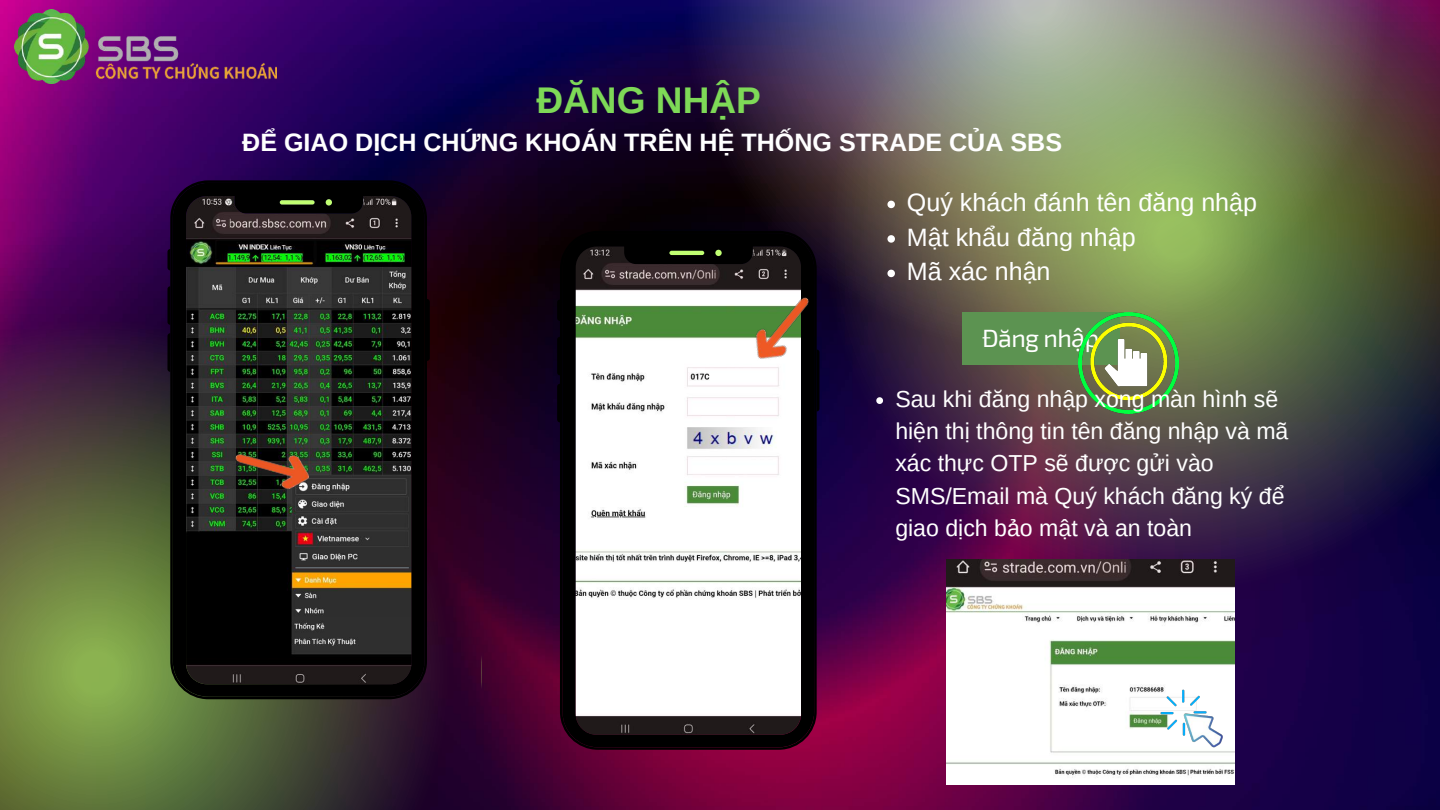
<style>
.page{position:relative;width:1440px;height:810px;background:#fff}
.page>*{position:absolute;margin:0;border:0;box-sizing:border-box;transform-origin:0 0}
.t1{font:700 37.1px "Arimo";color:#7ed957}
.t2{font:25.1px/34.5px "Arimo";color:#fff}
.t3{font:700 25.1px "Arimo";color:#fff}
.t4{font:25px "Exo 2";letter-spacing:-.025em;color:#fff}
.t5{font:23.1px/32.2px "Arimo";color:#fff}
.s1{font-family:"Noto Sans"}
</style>
<div class="page">
<img style="left:0;top:0;width:1440px;height:810px">
<svg style="left:0;top:287px;width:481px;height:523px;background:#4d4938"></svg>
<svg style="left:649px;top:0;width:143px;height:231px;background:#1a0d31"></svg>
<img style="left:792px;top:0;width:648px;height:623px">
<svg style="left:1433px;top:0;width:7px;height:428px;background:#40232d"></svg>
<svg style="left:167px;top:249px;width:3px;height:21px"></svg>
<svg style="left:167px;top:286px;width:3px;height:39px"></svg>
<svg style="left:167px;top:333px;width:3px;height:39px"></svg>
<svg style="left:427px;top:299px;width:3px;height:62px"></svg>
<svg style="left:170px;top:180px;width:257px;height:519px;background:#20231b"></svg>
<svg style="left:557px;top:300px;width:3px;height:21px"></svg>
<svg style="left:557px;top:337px;width:3px;height:38px"></svg>
<svg style="left:557px;top:384px;width:3px;height:38px"></svg>
<svg style="left:817px;top:405px;width:2px;height:6px"></svg>
<svg style="left:560px;top:231px;width:257px;height:519px"></svg>
<img style="left:217px;top:427px;width:137px;height:89px">
<img style="left:711px;top:271px;width:124px;height:134px">
<div style="left:962px;top:312px;width:158px;height:52px;background:#5c9351"></div>
<svg style="left:887px;top:201px;width:8px;height:7px"></svg>
<svg style="left:887px;top:235px;width:8px;height:8px"></svg>
<svg style="left:887px;top:270px;width:8px;height:7px"></svg>
<img style="left:1078px;top:312px;width:101px;height:101px">
<img style="left:947px;top:560px;width:288px;height:225px">
<img style="left:623px;top:735px;width:544px;height:75px">
<img style="left:1159px;top:688px;width:90px;height:81px">
<svg style="left:876px;top:397px;width:7px;height:7px"></svg>
<img style="left:14px;top:9px;width:262px;height:75px">
<h1 class="t1" style="left:536px;top:80px;width:226px">ĐĂNG NHẬP</h1>
<p class="t3" style="left:242px;top:129px;width:821px">ĐỂ GIAO DỊCH CHỨNG KHOÁN TRÊN HỆ THỐNG STRADE CỦA SBS</p>
<p class="t2" style="left:907px;top:185px;width:352px">Quý khách đánh tên đăng nhập<br>Mật khẩu đăng nhập<br>Mã xác nhận</p>
<p class="t4" style="left:982px;top:322px;width:119px">Đăng nh<span class="s1">ậ</span>p</p>
<p class="t5" style="left:895px;top:383px;width:395px">Sau khi đăng nhập xong màn hình sẽ hiện thị thông tin tên đăng nhập và mã xác thực OTP sẽ được gửi vào<br>SMS/Email mà Quý khách đăng ký để giao dịch bảo mật và an toàn</p>
</div>
